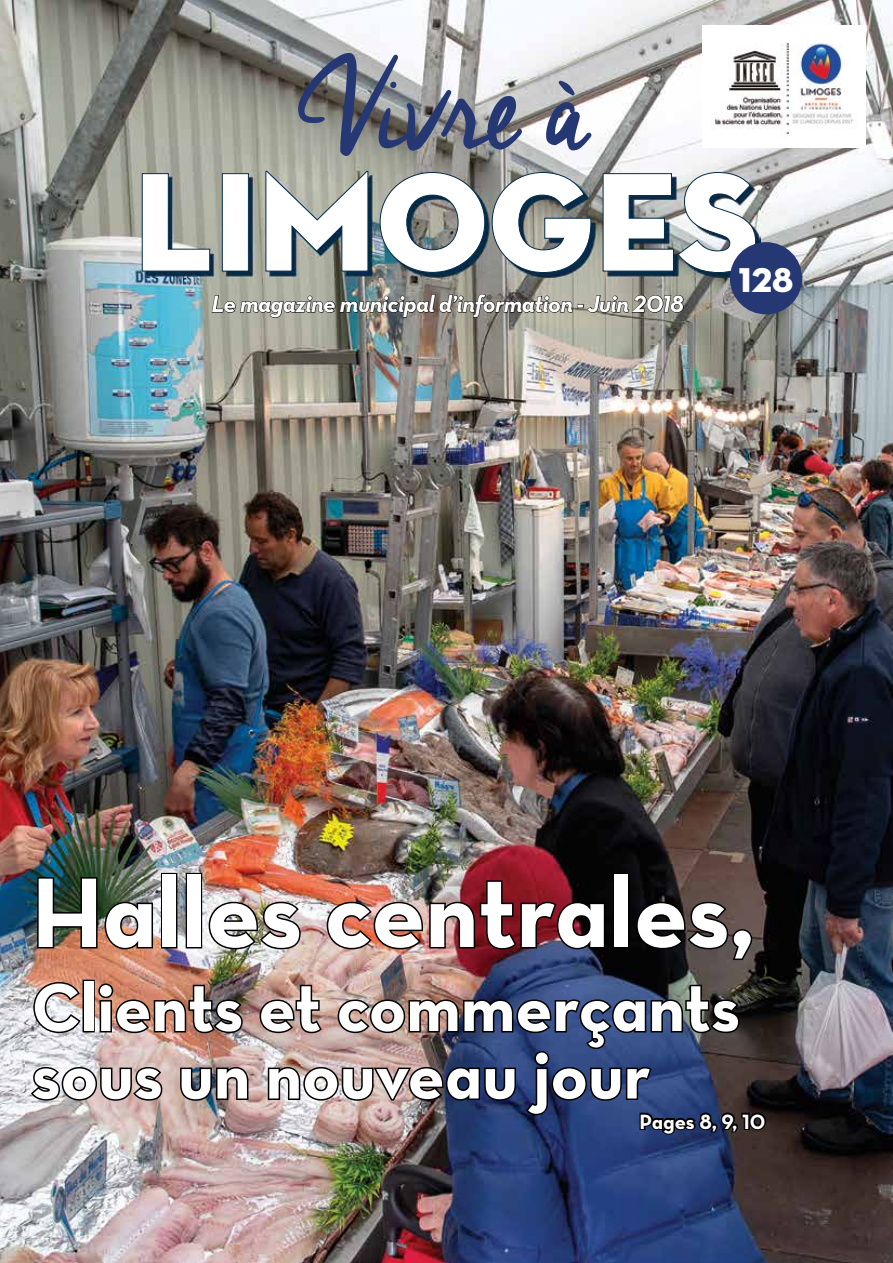
<style>
.page{position:relative;width:893px;height:1263px;background:#fff}
.page>*{position:absolute;margin:0;border:0;box-sizing:border-box;transform-origin:0 0}
.t1{font:143.25px "Neutra Disp Titling";color:#fff}
.t2{font:125.4px "Cheddar Jack";letter-spacing:-.06em;color:#263874}
.t3{font:100.5px "Neutra Text Bold Alt";color:#fff}
.t4{font:69px/67.5px "Neutra Text Bold Alt";color:#fff}
.t5{font:35.1px "Neutra Disp Titling";color:#fff}
.t6{font:24px "Neutra Text Bold Italic Alt";letter-spacing:-.02em;color:#fff}
.t7{font:21px "Neutra Text Bold Alt";color:#fff}
</style>
<div class="page">
<img style="left:0;top:0;width:893px;height:1263px">
<img style="left:146px;top:175px;width:614px;height:102px">
<svg style="left:142px;top:173px;width:68px;height:98px;background:#5c6f77"></svg>
<div style="left:222px;top:174px;width:27px;height:97px;border:1px solid #062c49"></div>
<svg style="left:266px;top:171px;width:102px;height:100px;background:#4d636d"></svg>
<img style="left:380px;top:172px;width:105px;height:101px">
<svg style="left:492px;top:172px;width:99px;height:101px;background:#405664"></svg>
<svg style="left:603px;top:172px;width:153px;height:101px;background:#465f70"></svg>
<div style="left:730px;top:242px;width:72px;height:72px;background:#263874;border-radius:50%"></div>
<svg style="left:211px;top:294px;width:473px;height:24px;background:#77776f"></svg>
<img style="left:703px;top:25px;width:162px;height:122px">
<img style="left:36px;top:876px;width:119px;height:75px">
<div style="left:161px;top:873px;width:16px;height:75px;border:3px solid #000"></div>
<div style="left:186px;top:873px;width:16px;height:75px;border:3px solid #000"></div>
<img style="left:207px;top:900px;width:95px;height:51px">
<img style="left:325px;top:879px;width:282px;height:72px">
<div style="left:613px;top:873px;width:17px;height:75px;border:3px solid #000"></div>
<svg style="left:635px;top:900px;width:119px;height:62px;background:#2f2928"></svg>
<svg style="left:32px;top:980px;width:51px;height:54px"></svg>
<div style="left:83px;top:980px;width:12px;height:52px;border:3px solid #000"></div>
<img style="left:97px;top:982px;width:147px;height:53px">
<svg style="left:29px;top:1065px;width:135px;height:37px;background:#908787"></svg>
<img style="left:179px;top:1065px;width:71px;height:37px">
<img style="left:258px;top:983px;width:510px;height:153px">
<h2 class="t2" style="left:298px;top:22px;width:292px">Vivre à</h2>
<h1 class="t1" style="left:134px;top:133px;width:627px">LIMOGES</h1>
<h3 class="t5" style="left:739px;top:258px;width:56px">128</h3>
<p class="t6" style="left:211px;top:289px;width:474px">Le magazine municipal d’information - Juin 2018</p>
<h3 class="t3" style="left:32px;top:850px;width:725px">Halles centrales,</h3>
<h3 class="t4" style="left:32px;top:972px;width:710px">Clients et commerçants sous un nouveau jour</h3>
<p class="t7" style="left:640px;top:1108px;width:127px">Pages 8, 9, 10</p>
</div>
